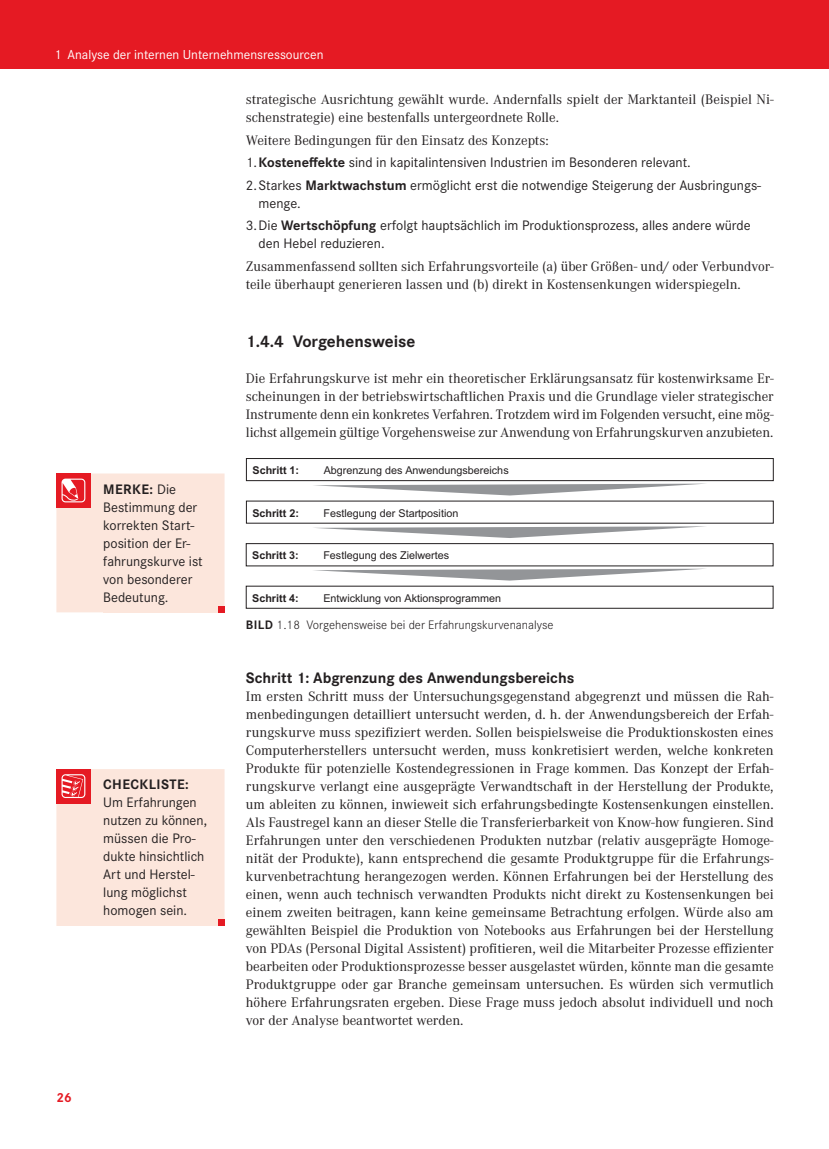
<style>
.page{position:relative;width:829px;height:1149px;background:#fff}
.page>*{position:absolute;margin:0;border:0;box-sizing:border-box;transform-origin:0 0}
.t1{font:700 17.25px "Corporate S Pro";color:#231f20}
.t2{font:700 15.75px "Corporate S Pro";color:#231f20}
.t3{font:14.25px/18px "Corporate A Pro";color:#231f20}
.t4{font:14.25px/18px "Corporate S Pro";color:#231f20}
.t5{font:700 14.25px "Corporate S Pro";letter-spacing:.03em;color:#231f20}
.t6{font:13.5px "Corporate S Pro";color:#fff}
.t7{font:700 13.5px "Corporate S Pro";color:#e51a23}
.t8{font:300 12.75px "Corporate S Pro";color:#231f20}
.t9{font:10.8px "Arial";color:#231f20}
.t10{font:700 10.8px "Arial";color:#231f20}
.s1{font-weight:700}
</style>
<div class="page">
<div style="left:0;top:0;width:828px;height:69px;background:#e51a23"></div>
<div style="left:246px;top:458px;width:527px;height:23px;border:1px solid #231f20"></div>
<svg style="left:314px;top:483px;width:392px;height:12px"></svg>
<svg style="left:314px;top:526px;width:392px;height:12px"></svg>
<div style="left:246px;top:543px;width:527px;height:23px;border:1px solid #231f20"></div>
<svg style="left:314px;top:568px;width:392px;height:12px"></svg>
<div style="left:56px;top:473px;width:168px;height:139px;background:#fce6dc"></div>
<svg style="left:56px;top:769px;width:168px;height:157px;background:#fbded5"></svg>
<div style="left:218px;top:919px;width:6px;height:7px;background:#e51a23"></div>
<p class="t6" style="left:56px;top:45px;width:268px">1 Analyse der internen Unternehmensressourcen</p>
<p class="t4" style="left:103px;top:479px;width:101px"><span class="s1">MERKE:</span> Die<br>Bestimmung der korrekten Start&shy;position der Er&shy;fahrungskurve ist von besonderer<br>Bedeutung.</p>
<p class="t5" style="left:103px;top:773px;width:87px">CHECKLISTE:</p>
<p class="t4" style="left:103px;top:792px;width:105px">Um Erfahrungen nutzen zu können, müssen die Pro&shy;dukte hinsichtlich<br>Art und Herstel&shy;lung möglichst homogen sein.</p>
<p class="t7" style="left:56px;top:1087px;width:17px">26</p>
<p class="t3" style="left:246px;top:90px;width:529px">strategische Ausrichtung gewählt wurde. Andernfalls spielt der Marktanteil (Beispiel Ni&shy;schenstrategie) eine bestenfalls untergeordnete Rolle.</p>
<p class="t3" style="left:246px;top:130px;width:304px">Weitere Bedingungen für den Einsatz des Konzepts:</p>
<p class="t4" style="left:246px;top:150px;width:516px;line-height:22.5px">1.<span class="s1">Kosteneffekte</span> sind in kapitalintensiven Industrien im Besonderen relevant.<br>2.Starkes <span class="s1">Marktwachstum</span> ermöglicht erst die notwendige Steigerung der Ausbringungs-</p>
<p class="t4" style="left:246px;top:191px;width:506px;line-height:22.5px;text-indent:13px">menge.<br>3.Die <span class="s1">Wertschöpfung</span> erfolgt hauptsächlich im Produktionsprozess, alles andere würde</p>
<p class="t4" style="left:258px;top:234px;width:127px">den Hebel reduzieren.</p>
<p class="t3" style="left:246px;top:256px;width:529px">Zusammenfassend sollten sich Erfahrungsvorteile (a) über Größen- und/ oder Verbundvor&shy;teile überhaupt generieren lassen und (b) direkt in Kostensenkungen widerspiegeln.</p>
<p class="t1" style="left:246px;top:328px;width:171px">1.4.4 Vorgehensweise</p>
<p class="t3" style="left:246px;top:369px;width:529px;text-align:justify">Die Erfahrungskurve ist mehr ein theoretischer Erklärungsansatz für kostenwirksame Er&shy;scheinungen in der betriebswirtschaftlichen Praxis und die Grundlage vieler strategischer Instrumente denn ein konkretes Verfahren. Trotzdem wird im Folgenden versucht, eine mög&shy;lichst allgemein gültige Vorgehensweise zur Anwendung von Erfahrungskurven anzubieten.</p>
<p class="t10" style="left:252px;top:463px;width:48px">Schritt 1:</p>
<p class="t9" style="left:323px;top:463px;width:186px">Abgrenzung des Anwendungsbereichs</p>
<p class="t10" style="left:252px;top:506px;width:48px">Schritt 2:</p>
<p class="t9" style="left:323px;top:506px;width:136px">Festlegung der Startposition</p>
<p class="t10" style="left:252px;top:548px;width:48px">Schritt 3:</p>
<p class="t9" style="left:323px;top:548px;width:127px">Festlegung des Zielwertes</p>
<p class="t10" style="left:252px;top:591px;width:48px">Schritt 4:</p>
<p class="t9" style="left:323px;top:591px;width:179px">Entwicklung von Aktionsprogrammen</p>
<p class="t8" style="left:246px;top:615px;width:309px"><span class="s1">BILD</span> 1.18 Vorgehensweise bei der Erfahrungskurvenanalyse</p>
<p class="t2" style="left:246px;top:665px;width:330px">Schritt 1: Abgrenzung des Anwendungsbereichs</p>
<p class="t3" style="left:246px;top:686px;width:529px;text-align:justify">Im ersten Schritt muss der Untersuchungsgegenstand abgegrenzt und müssen die Rah&shy;menbedingungen detailliert untersucht werden, d. h. der Anwendungsbereich der Erfah&shy;rungskurve muss spezifiziert werden. Sollen beispielsweise die Produktionskosten eines Computerherstellers untersucht werden, muss konkretisiert werden, welche konkreten Produkte für potenzielle Kostendegressionen in Frage kommen. Das Konzept der Erfah&shy;rungskurve verlangt eine ausgeprägte Verwandtschaft in der Herstellung der Produkte, um ableiten zu können, inwieweit sich erfahrungsbedingte Kostensenkungen einstellen.<br>Als Faustregel kann an dieser Stelle die Transferierbarkeit von Know-how fungieren. Sind Erfahrungen unter den verschiedenen Produkten nutzbar (relativ ausgeprägte Homoge&shy;nität der Produkte), kann entsprechend die gesamte Produktgruppe für die Erfahrungs&shy;kurvenbetrachtung herangezogen werden. Können Erfahrungen bei der Herstellung des einen, wenn auch technisch verwandten Produkts nicht direkt zu Kostensenkungen bei einem zweiten beitragen, kann keine gemeinsame Betrachtung erfolgen. Würde also am gewählten Beispiel die Produktion von Notebooks aus Erfahrungen bei der Herstellung von PDAs (Personal Digital Assistent) profitieren, weil die Mitarbeiter Prozesse effizienter bearbeiten oder Produktionsprozesse besser ausgelastet würden, könnte man die gesamte Produktgruppe oder gar Branche gemeinsam untersuchen. Es würden sich vermutlich höhere Erfahrungsraten ergeben. Diese Frage muss jedoch absolut individuell und noch vor der Analyse beantwortet werden.</p>
</div>
